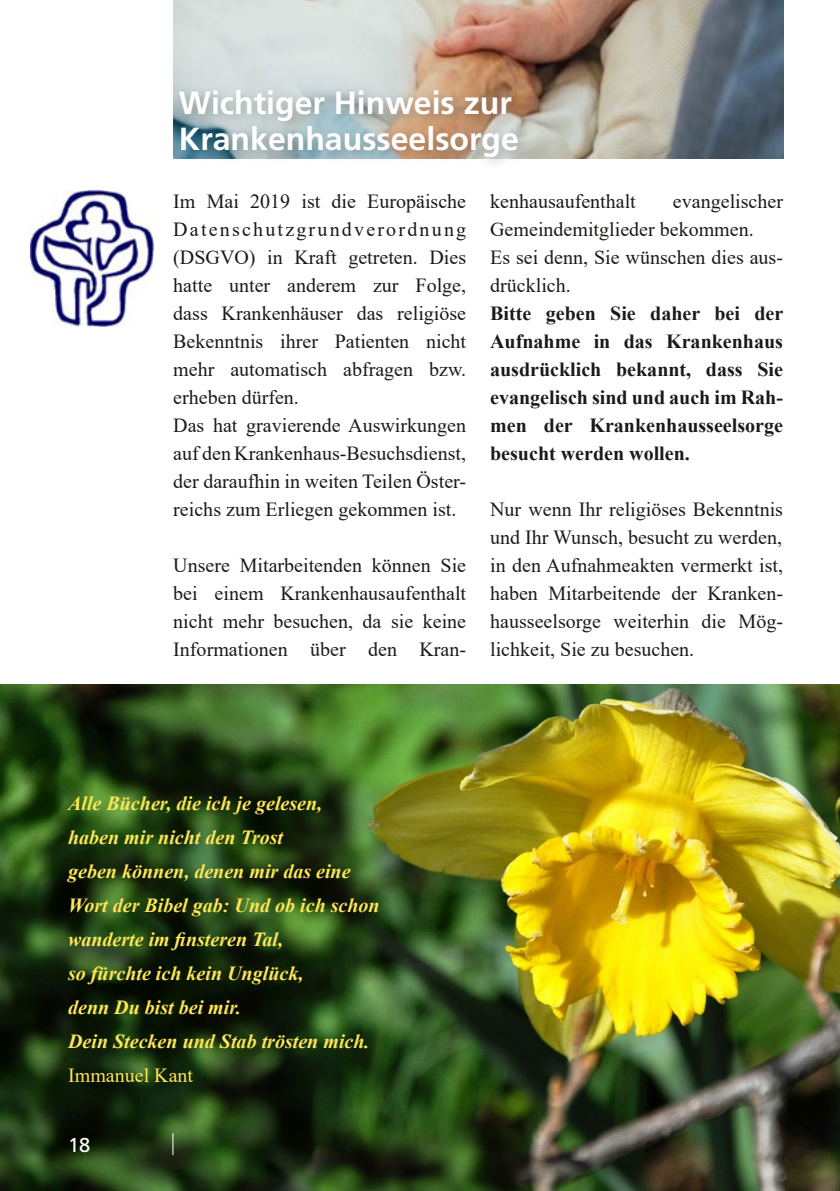
<style>
.page{position:relative;width:840px;height:1191px;background:#fff}
.page>*{position:absolute;margin:0;border:0;box-sizing:border-box;transform-origin:0 0}
.Head{font:700 32px/36px "Frutiger LT Com";color:#fff}
.Body{font:20px/28px "Times New Roman";color:#1a1a18;text-align:justify}
.Texte___Gedichte{font:italic 700 20px/34px "Times New Roman";color:#fee655}
.Body-2{font:700 20px/28px "Times New Roman";color:#1a1a18;text-align:justify}
.Texte___Gedichte-2{font:20px "Times New Roman";color:#fee655}
.Head-2{font:20px "Frutiger LT Com";color:#fff}
</style>
<div class="page">
<img style="left:173px;top:0;width:609px;height:158px">
<div style="left:174px;top:84px;width:358px;height:87px;background:#1a1a18;opacity:.26"></div>
<img style="left:31px;top:190px;width:122px;height:136px">
<img style="left:0;top:684px;width:839px;height:507px">
<svg style="left:172px;top:1133px;width:1px;height:22px"></svg>
<p class="Head" style="left:179px;top:85px;width:341px">Wichtiger Hinweis zur<br>Krankenhausseelsorge</p>
<p class="Body" style="left:173px;top:187px;width:294px">Im Mai 2019 ist die Europäische Datenschutzgrundverordnung (DSGVO) in Kraft getreten. Dies hatte unter anderem zur Folge, dass Krankenhäuser das religiöse Bekenntnis ihrer Patienten nicht mehr automatisch abfragen bzw. erheben dürfen.</p>
<p class="Body" style="left:173px;top:411px;width:294px">Das hat gravierende Auswirkungen auf den Krankenhaus-Besuchsdienst, der daraufhin in weiten Teilen Öster&shy;reichs zum Erliegen gekommen ist.</p>
<p class="Body" style="left:173px;top:551px;width:294px">Unsere Mitarbeitenden können Sie bei einem Krankenhausaufenthalt nicht mehr besuchen, da sie keine Informationen über den Kran-</p>
<p class="Body" style="left:490px;top:187px;width:147px">kenhausaufenthalt</p>
<p class="Body" style="left:490px;top:187px;width:294px;text-indent:183px">evangelischer<br>Gemeindemitglieder bekommen.</p>
<p class="Body" style="left:490px;top:243px;width:294px">Es sei denn, Sie wünschen dies aus&shy;drücklich.</p>
<p class="Body-2" style="left:490px;top:299px;width:294px">Bitte geben Sie daher bei der Aufnahme in das Krankenhaus ausdrücklich bekannt, dass Sie evangelisch sind und auch im Rah&shy;men der Krankenhausseelsorge besucht werden wollen.</p>
<p class="Body" style="left:490px;top:495px;width:294px">Nur wenn Ihr religiöses Bekenntnis und Ihr Wunsch, besucht zu werden,</p>
<p class="Body" style="left:490px;top:551px;width:294px">in den Aufnahmeakten vermerkt ist, haben Mitarbeitende der Kranken&shy;hausseelsorge weiterhin die Mög&shy;lichkeit, Sie zu besuchen.</p>
<p class="Texte___Gedichte" style="left:68px;top:785px;width:255px">Alle Bücher, die ich je gelesen,</p>
<p class="Texte___Gedichte" style="left:68px;top:819px;width:216px">haben mir nicht den Trost</p>
<p class="Texte___Gedichte" style="left:68px;top:853px;width:284px">geben können, denen mir das eine</p>
<p class="Texte___Gedichte" style="left:68px;top:887px;width:313px">Wort der Bibel gab: Und ob ich schon</p>
<p class="Texte___Gedichte" style="left:68px;top:921px;width:303px">wanderte im finsteren Tal,<br>so fürchte ich kein Unglück,<br>denn Du bist bei mir.<br>Dein Stecken und Stab trösten mich.</p>
<p class="Texte___Gedichte-2" style="left:68px;top:1061px;width:126px">Immanuel Kant</p>
<p class="Head-2" style="left:68px;top:1132px;width:24px">18</p>
</div>
